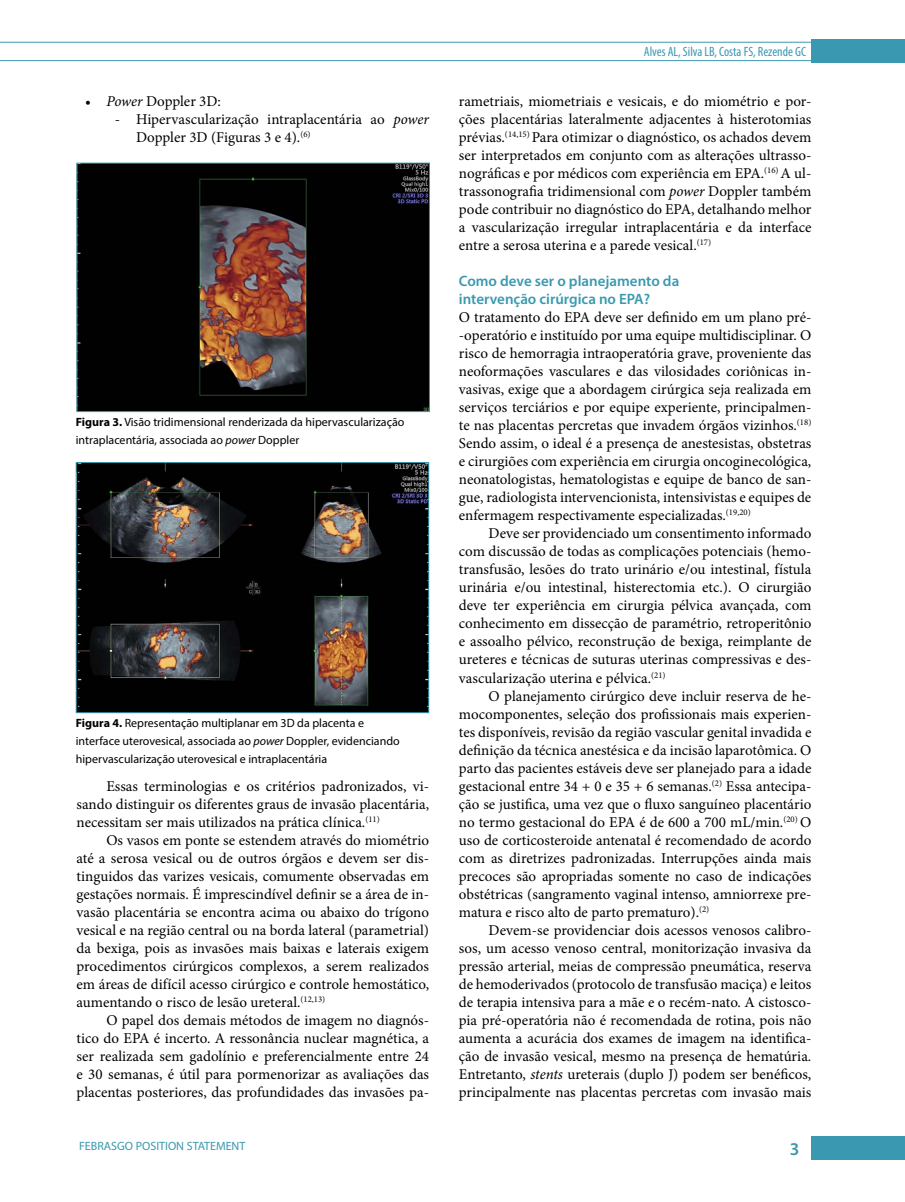
<style>
.page{position:relative;width:905px;height:1202px;background:#fff}
.page>*{position:absolute;margin:0;border:0;box-sizing:border-box;transform-origin:0 0}
.t1{font:600 18px "Myriad Pro";color:#3a99b0}
.t2{font:15px/18px "Minion Pro";color:#000;text-align:justify}
.t3{font:600 15px/18px "Myriad Pro";color:#3a99b0}
.t4{font:condensed 13.5px "Myriad Pro";color:#3a99b0}
.t5{font:12px/18px "Myriad Pro";color:#000}
.t6{font:12px "Myriad Pro";color:#3a99b0}
.s1{font-style:italic}
.s2{font-weight:700}
</style>
<div class="page">
<div style="left:811px;top:1135px;width:93px;height:23px;background:#3a99b0"></div>
<hr style="left:0;top:60px;width:811px;height:1px;background:#3a99b0">
<hr style="left:0;top:42px;width:811px;height:1px;background:#3a99b0">
<div style="left:811px;top:40px;width:93px;height:23px;background:#3a99b0"></div>
<img style="left:79px;top:165px;width:349px;height:245px">
<div style="left:77px;top:163px;width:353px;height:249px;border:1px solid #3a99b0"></div>
<img style="left:78px;top:464px;width:349px;height:247px">
<div style="left:76px;top:462px;width:353px;height:251px;border:1px solid #3a99b0"></div>
<p class="t2" style="left:85px;top:92px;width:137px">• <span class="s1">Power</span> Doppler 3D:</p>
<p class="t2" style="left:136px;top:110px;width:294px;text-indent:-21px">- Hipervascularização intraplacentária ao <span class="s1">power<br></span>Doppler 3D (Figuras 3 e 4).<sup>(6)</sup></p>
<p class="t5" style="left:76px;top:412px;width:330px"><span class="s2">Figura 3.</span> Visão tridimensional renderizada da hipervascularização intraplacentária, associada ao <span class="s1">power</span> Doppler</p>
<p class="t5" style="left:76px;top:713px;width:325px"><span class="s2">Figura 4.</span> Representação multiplanar em 3D da placenta e interface uterovesical, associada ao <span class="s1">power</span> Doppler, evidenciando hipervascularização uterovesical e intraplacentária</p>
<p class="t2" style="left:77px;top:776px;width:354px;text-indent:30px">Essas terminologias e os critérios padronizados, vi&shy;sando distinguir os diferentes graus de invasão placentária, necessitam ser mais utilizados na prática clínica.<sup>(11)</sup></p>
<p class="t2" style="left:77px;top:830px;width:354px;text-indent:30px">Os vasos em ponte se estendem através do miométrio até a serosa vesical ou de outros órgãos e devem ser dis&shy;tinguidos das varizes vesicais, comumente observadas em gestações normais. É imprescindível definir se a área de in&shy;vasão placentária se encontra acima ou abaixo do trígono vesical e na região central ou na borda lateral (parametrial) da bexiga, pois as invasões mais baixas e laterais exigem procedimentos cirúrgicos complexos, a serem realizados em áreas de difícil acesso cirúrgico e controle hemostático, aumentando o risco de lesão ureteral.<sup>(12,13)</sup></p>
<p class="t2" style="left:77px;top:1010px;width:354px;text-indent:30px">O papel dos demais métodos de imagem no diagnós&shy;tico do EPA é incerto. A ressonância nuclear magnética, a ser realizada sem gadolínio e preferencialmente entre 24 e 30 semanas, é útil para pormenorizar as avaliações das placentas posteriores, das profundidades das invasões pa-</p>
<p class="t4" style="left:643px;top:43px;width:164px">Alves AL, Silva LB, Costa FS, Rezende GC</p>
<p class="t2" style="left:459px;top:92px;width:354px">rametriais, miometriais e vesicais, e do miométrio e por&shy;ções placentárias lateralmente adjacentes à histerotomias prévias.<sup>(14,15)</sup> Para otimizar o diagnóstico, os achados devem ser interpretados em conjunto com as alterações ultrasso&shy;nográficas e por médicos com experiência em EPA.<sup>(16)</sup> A ul&shy;trassonografia tridimensional com <span class="s1">power</span> Doppler também pode contribuir no diagnóstico do EPA, detalhando melhor a vascularização irregular intraplacentária e da interface entre a serosa uterina e a parede vesical.<sup>(17)</sup></p>
<p class="t3" style="left:459px;top:272px;width:222px">Como deve ser o planejamento da intervenção cirúrgica no EPA?</p>
<p class="t2" style="left:459px;top:308px;width:354px">O tratamento do EPA deve ser definido em um plano pré--operatório e instituído por uma equipe multidisciplinar. O risco de hemorragia intraoperatória grave, proveniente das neoformações vasculares e das vilosidades coriônicas in&shy;vasivas, exige que a abordagem cirúrgica seja realizada em serviços terciários e por equipe experiente, principalmen&shy;te nas placentas percretas que invadem órgãos vizinhos.<sup>(18)<br></sup>Sendo assim, o ideal é a presença de anestesistas, obstetras e cirurgiões com experiência em cirurgia oncoginecológica, neonatologistas, hematologistas e equipe de banco de san&shy;gue, radiologista intervencionista, intensivistas e equipes de enfermagem respectivamente especializadas.<sup>(19,20)</sup></p>
<p class="t2" style="left:459px;top:524px;width:354px;text-indent:30px">Deve ser providenciado um consentimento informado com discussão de todas as complicações potenciais (hemo&shy;transfusão, lesões do trato urinário e/ou intestinal, fístula urinária e/ou intestinal, histerectomia etc.). O cirurgião deve ter experiência em cirurgia pélvica avançada, com conhecimento em dissecção de paramétrio, retroperitônio e assoalho pélvico, reconstrução de bexiga, reimplante de ureteres e técnicas de suturas uterinas compressivas e des&shy;vascularização uterina e pélvica.<sup>(21)</sup></p>
<p class="t2" style="left:459px;top:686px;width:354px;text-indent:30px">O planejamento cirúrgico deve incluir reserva de he&shy;mocomponentes, seleção dos profissionais mais experien&shy;tes disponíveis, revisão da região vascular genital invadida e definição da técnica anestésica e da incisão laparotômica. O parto das pacientes estáveis deve ser planejado para a idade gestacional entre 34 + 0 e 35 + 6 semanas.<sup>(2)</sup> Essa antecipa&shy;ção se justifica, uma vez que o fluxo sanguíneo placentário no termo gestacional do EPA é de 600 a 700 mL/min.<sup>(20)</sup> O uso de corticosteroide antenatal é recomendado de acordo com as diretrizes padronizadas. Interrupções ainda mais precoces são apropriadas somente no caso de indicações obstétricas (sangramento vaginal intenso, amniorrexe pre&shy;matura e risco alto de parto prematuro).<sup>(2)</sup></p>
<p class="t2" style="left:459px;top:920px;width:354px;text-indent:30px">Devem-se providenciar dois acessos venosos calibro&shy;sos, um acesso venoso central, monitorização invasiva da pressão arterial, meias de compressão pneumática, reserva de hemoderivados (protocolo de transfusão maciça) e leitos de terapia intensiva para a mãe e o recém-nato. A cistosco&shy;pia pré-operatória não é recomendada de rotina, pois não aumenta a acurácia dos exames de imagem na identifica&shy;ção de invasão vesical, mesmo na presença de hematúria.<br>Entretanto, <span class="s1">stents</span> ureterais (duplo J) podem ser benéficos, principalmente nas placentas percretas com invasão mais</p>
<p class="t6" style="left:79px;top:1138px;width:168px">FEBRASGO POSITION STATEMENT</p>
<p class="t1" style="left:789px;top:1137px;width:11px">3</p>
</div>
